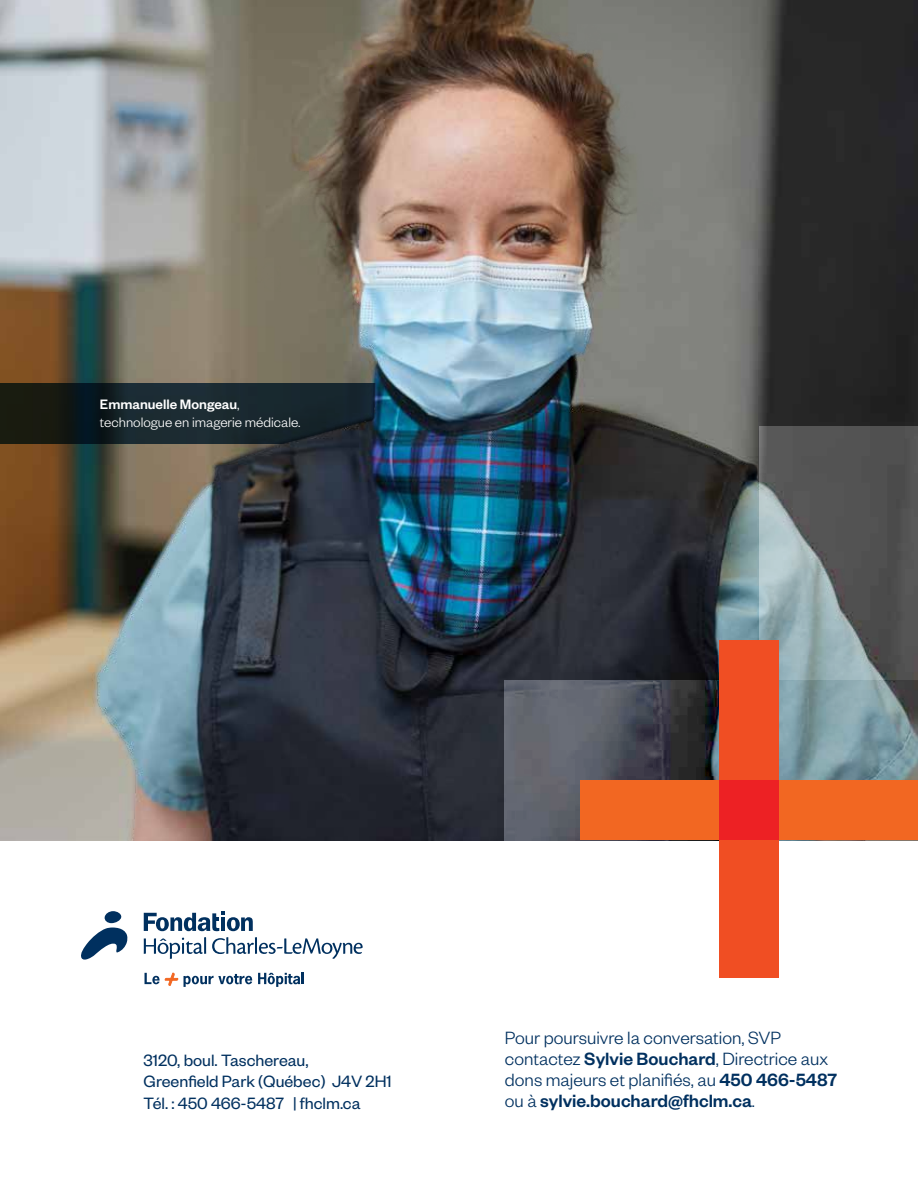
<style>
.page{position:relative;width:918px;height:1188px;background:#fff}
.page>*{position:absolute;margin:0;border:0;box-sizing:border-box;transform-origin:0 0}
.t1{font:300 19.5px/21px "Founders Grotesk";color:#00305f}
.t2{font:18px/21.6px "Founders Grotesk";color:#00305f}
.t3{font:300 15px/18px "Founders Grotesk";color:#fff}
.s1{font-weight:500}
</style>
<div class="page">
<img style="left:0;top:0;width:918px;height:840px">
<svg style="left:81px;top:911px;width:47px;height:49px"></svg>
<svg style="left:144px;top:937px;width:62px;height:22px"></svg>
<svg style="left:144px;top:911px;width:109px;height:20px"></svg>
<svg style="left:212px;top:937px;width:151px;height:22px"></svg>
<svg style="left:145px;top:973px;width:33px;height:13px"></svg>
<svg style="left:184px;top:974px;width:68px;height:13px"></svg>
<svg style="left:258px;top:973px;width:46px;height:14px"></svg>
<div style="left:0;top:383px;width:403px;height:61px;background:#191a10"></div>
<img style="left:67px;top:0;width:822px;height:840px">
<svg style="left:759px;top:427px;width:159px;height:253px;background:#6b7274"></svg>
<svg style="left:504px;top:680px;width:215px;height:160px;background:#51545c"></svg>
<svg style="left:779px;top:680px;width:139px;height:101px;background:#7b969c"></svg>
<div style="left:719px;top:641px;width:60px;height:337px;background:#f04e23"></div>
<div style="left:580px;top:781px;width:338px;height:59px;background:#f26722"></div>
<div style="left:719px;top:781px;width:60px;height:59px;background:#ed2124"></div>
<p class="t3" style="left:100px;top:395px;width:202px"><span class="s1">Emmanuelle Mongeau</span>, technologue en imagerie médicale.</p>
<p class="t2" style="left:144px;top:1048px;width:250px">3120, boul. Taschereau,<br>Greenfield Park (Québec) J4V 2H1<br>Tél. : 450 466-5487 | fhclm.ca</p>
<p class="t1" style="left:505px;top:1027px;width:334px">Pour poursuivre la conversation, SVP contactez <span class="s1">Sylvie Bouchard</span>, Directrice aux dons majeurs et planifiés, au <span class="s1">450 466-5487 </span>ou à <span class="s1">sylvie.bouchard@fhclm.ca</span>.</p>
</div>
